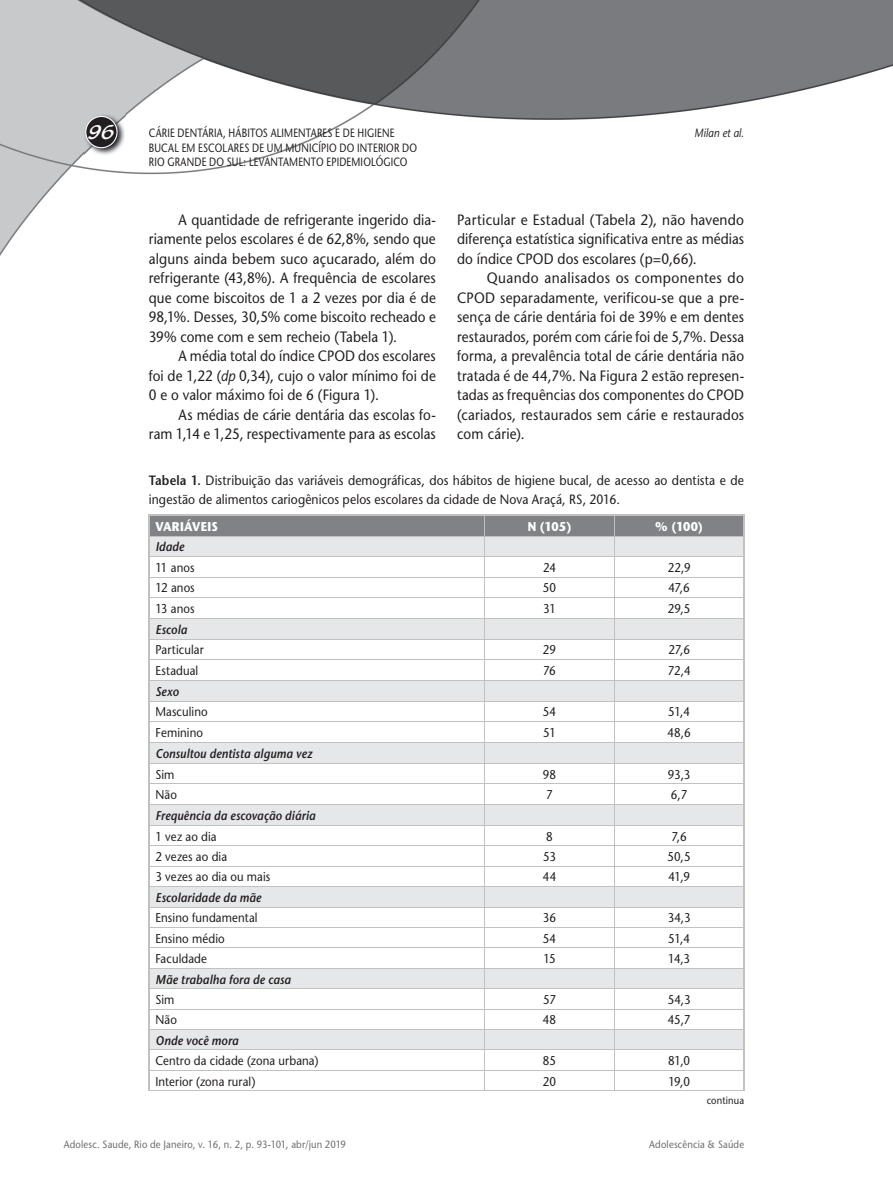
<style>
.page{position:relative;width:893px;height:1191px;background:#fff}
.page>*{position:absolute;margin:0;border:0;box-sizing:border-box;transform-origin:0 0}
.t1{font:21px "Blacklight D";color:#fff}
.t2{font:15px/19.5px "Stone Sans";letter-spacing:.005em;color:#231f20;text-align:justify;scale:.9 1}
.t3{font:15px/19.5px "Stone Sans";letter-spacing:.005em;color:#231f20;text-align:justify;scale:.92 1}
.t4{font:13.5px/19.5px "Stone Sans";letter-spacing:.005em;color:#231f20;scale:.9 1}
.t5{font:12.75px "Stone Sans";letter-spacing:.01em;color:#231f20;scale:.9 1}
.t6{font:italic 600 12.75px "Stone Sans";letter-spacing:.005em;color:#231f20;scale:.9 1}
.t7{font:700 12.75px "Stone Sans";letter-spacing:.015em;color:#fff;scale:.9 1}
.t8{font:12px/14.4px "Stone Sans";letter-spacing:.02em;color:#231f20;scale:.8 1}
.t9{font:italic 12px "Stone Sans";letter-spacing:.01em;color:#231f20;scale:.85 1}
.t10{font:10.5px "Stone Sans";letter-spacing:.02em;color:#6c6d70;scale:.9 1}
.t11{font:10.5px "Stone Sans";letter-spacing:.015em;color:#231f20;scale:.9 1}
.s1{font-style:italic}
.s2{font-weight:600}
</style>
<div class="page">
<img style="left:0;top:0;width:893px;height:755px">
<img style="left:84px;top:114px;width:41px;height:41px">
<svg style="left:85px;top:116px;width:33px;height:32px"></svg>
<hr style="left:149px;top:1090px;width:336px;height:1px;background:#c1c1c0">
<hr style="left:485px;top:1090px;width:129px;height:1px;background:#c1c1c0">
<hr style="left:614px;top:1090px;width:130px;height:1px;background:#c1c1c0">
<svg style="left:149px;top:515px;width:596px;height:575px"></svg>
<h1 class="t1" style="left:88px;top:119px;width:28px">96</h1>
<p class="t8" style="left:149px;top:126px;width:309px">CÁRIE DENTÁRIA, HÁBITOS ALIMENTARES E DE HIGIENE</p>
<p class="t9" style="left:694px;top:126px;width:60px">Milan et al.</p>
<p class="t8" style="left:149px;top:140px;width:337px">BUCAL EM ESCOLARES DE UM MUNICÍPIO DO INTERIOR DO<br>RIO GRANDE DO SUL: LEVANTAMENTO EPIDEMIOLÓGICO</p>
<p class="t2" style="left:149px;top:210px;width:320px;text-indent:30px">A quantidade de refrigerante ingerido dia&shy;riamente pelos escolares é de 62,8%, sendo que alguns ainda bebem suco açucarado, além do refrigerante (43,8%). A frequência de escolares que come biscoitos de 1 a 2 vezes por dia é de 98,1%. Desses, 30,5% come biscoito recheado e 39% come com e sem recheio (Tabela 1).</p>
<p class="t2" style="left:149px;top:346px;width:320px;text-indent:30px">A média total do índice CPOD dos escolares foi de 1,22 (<span class="s1">dp</span> 0,34), cujo o valor mínimo foi de 0 e o valor máximo foi de 6 (Figura 1).</p>
<p class="t2" style="left:149px;top:405px;width:320px;text-align:right">As médias de cárie dentária das escolas fo-<br>ram 1,14 e 1,25, respectivamente para as escolas</p>
<p class="t3" style="left:457px;top:210px;width:313px">Particular e Estadual (Tabela 2), não havendo diferença estatística significativa entre as médias do índice CPOD dos escolares (p=0,66).</p>
<p class="t3" style="left:457px;top:268px;width:314px;text-indent:30px">Quando analisados os componentes do CPOD separadamente, verificou-se que a pre&shy;sença de cárie dentária foi de 39% e em dentes restaurados, porém com cárie foi de 5,7%. Dessa forma, a prevalência total de cárie dentária não tratada é de 44,7%. Na Figura 2 estão represen&shy;tadas as frequências dos componentes do CPOD (cariados, restaurados sem cárie e restaurados com cárie).</p>
<p class="t4" style="left:149px;top:470px;width:663px"><span class="s2">Tabela 1.</span> Distribuição das variáveis demográficas, dos hábitos de higiene bucal, de acesso ao dentista e de ingestão de alimentos cariogênicos pelos escolares da cidade de Nova Araçá, RS, 2016.</p>
<p class="t7" style="left:155px;top:518px;width:71px">VARIÁVEIS</p>
<p class="t7" style="left:528px;top:518px;width:50px">N (105)</p>
<p class="t7" style="left:655px;top:518px;width:55px">% (100)</p>
<p class="t6" style="left:155px;top:539px;width:34px">Idade</p>
<p class="t5" style="left:155px;top:560px;width:45px">11 anos</p>
<p class="t5" style="left:543px;top:560px;width:16px">24</p>
<p class="t5" style="left:668px;top:560px;width:27px">22,9</p>
<p class="t5" style="left:155px;top:580px;width:45px">12 anos</p>
<p class="t5" style="left:543px;top:580px;width:16px">50</p>
<p class="t5" style="left:668px;top:580px;width:25px">47,6</p>
<p class="t5" style="left:155px;top:601px;width:45px">13 anos</p>
<p class="t5" style="left:543px;top:601px;width:16px">31</p>
<p class="t5" style="left:668px;top:601px;width:27px">29,5</p>
<p class="t6" style="left:155px;top:622px;width:37px">Escola</p>
<p class="t5" style="left:155px;top:642px;width:55px">Particular</p>
<p class="t5" style="left:543px;top:642px;width:16px">29</p>
<p class="t5" style="left:668px;top:642px;width:26px">27,6</p>
<p class="t5" style="left:155px;top:663px;width:49px">Estadual</p>
<p class="t5" style="left:543px;top:663px;width:15px">76</p>
<p class="t5" style="left:668px;top:663px;width:27px">72,4</p>
<p class="t6" style="left:155px;top:684px;width:28px">Sexo</p>
<p class="t5" style="left:155px;top:704px;width:60px">Masculino</p>
<p class="t5" style="left:543px;top:704px;width:16px">54</p>
<p class="t5" style="left:668px;top:704px;width:26px">51,4</p>
<p class="t5" style="left:155px;top:725px;width:55px">Feminino</p>
<p class="t5" style="left:543px;top:725px;width:16px">51</p>
<p class="t5" style="left:668px;top:725px;width:27px">48,6</p>
<p class="t6" style="left:155px;top:746px;width:176px">Consultou dentista alguma vez</p>
<p class="t5" style="left:155px;top:766px;width:23px">Sim</p>
<p class="t5" style="left:543px;top:766px;width:16px">98</p>
<p class="t5" style="left:668px;top:766px;width:26px">93,3</p>
<p class="t5" style="left:155px;top:787px;width:25px">Não</p>
<p class="t5" style="left:546px;top:787px;width:9px">7</p>
<p class="t5" style="left:671px;top:787px;width:20px">6,7</p>
<p class="t6" style="left:155px;top:808px;width:179px">Frequência da escovação diária</p>
<p class="t5" style="left:155px;top:828px;width:70px">1 vez ao dia</p>
<p class="t5" style="left:546px;top:828px;width:9px">8</p>
<p class="t5" style="left:672px;top:828px;width:18px">7,6</p>
<p class="t5" style="left:155px;top:849px;width:81px">2 vezes ao dia</p>
<p class="t5" style="left:543px;top:849px;width:16px">53</p>
<p class="t5" style="left:668px;top:849px;width:27px">50,5</p>
<p class="t5" style="left:155px;top:869px;width:129px">3 vezes ao dia ou mais</p>
<p class="t5" style="left:543px;top:869px;width:16px">44</p>
<p class="t5" style="left:668px;top:869px;width:25px">41,9</p>
<p class="t6" style="left:155px;top:889px;width:119px">Escolaridade da mãe</p>
<p class="t5" style="left:155px;top:910px;width:115px">Ensino fundamental</p>
<p class="t5" style="left:543px;top:910px;width:16px">36</p>
<p class="t5" style="left:668px;top:910px;width:27px">34,3</p>
<p class="t5" style="left:155px;top:930px;width:79px">Ensino médio</p>
<p class="t5" style="left:543px;top:930px;width:16px">54</p>
<p class="t5" style="left:668px;top:930px;width:26px">51,4</p>
<p class="t5" style="left:155px;top:951px;width:59px">Faculdade</p>
<p class="t5" style="left:543px;top:951px;width:15px">15</p>
<p class="t5" style="left:668px;top:951px;width:26px">14,3</p>
<p class="t6" style="left:155px;top:971px;width:152px">Mãe trabalha fora de casa</p>
<p class="t5" style="left:155px;top:992px;width:23px">Sim</p>
<p class="t5" style="left:543px;top:992px;width:16px">57</p>
<p class="t5" style="left:668px;top:992px;width:27px">54,3</p>
<p class="t5" style="left:155px;top:1012px;width:25px">Não</p>
<p class="t5" style="left:543px;top:1012px;width:16px">48</p>
<p class="t5" style="left:668px;top:1012px;width:27px">45,7</p>
<p class="t6" style="left:155px;top:1032px;width:94px">Onde você mora</p>
<p class="t5" style="left:155px;top:1053px;width:183px">Centro da cidade (zona urbana)</p>
<p class="t5" style="left:543px;top:1053px;width:16px">85</p>
<p class="t5" style="left:668px;top:1053px;width:26px">81,0</p>
<p class="t5" style="left:155px;top:1073px;width:113px">Interior (zona rural)</p>
<p class="t5" style="left:543px;top:1073px;width:16px">20</p>
<p class="t5" style="left:668px;top:1073px;width:25px">19,0</p>
<p class="t11" style="left:707px;top:1093px;width:43px">continua</p>
<p class="t10" style="left:64px;top:1138px;width:315px">Adolesc. Saude, Rio de Janeiro, v. 16, n. 2, p. 93-101, abr/jun 2019</p>
<p class="t10" style="left:649px;top:1138px;width:107px">Adolescência &amp; Saúde</p>
</div>
